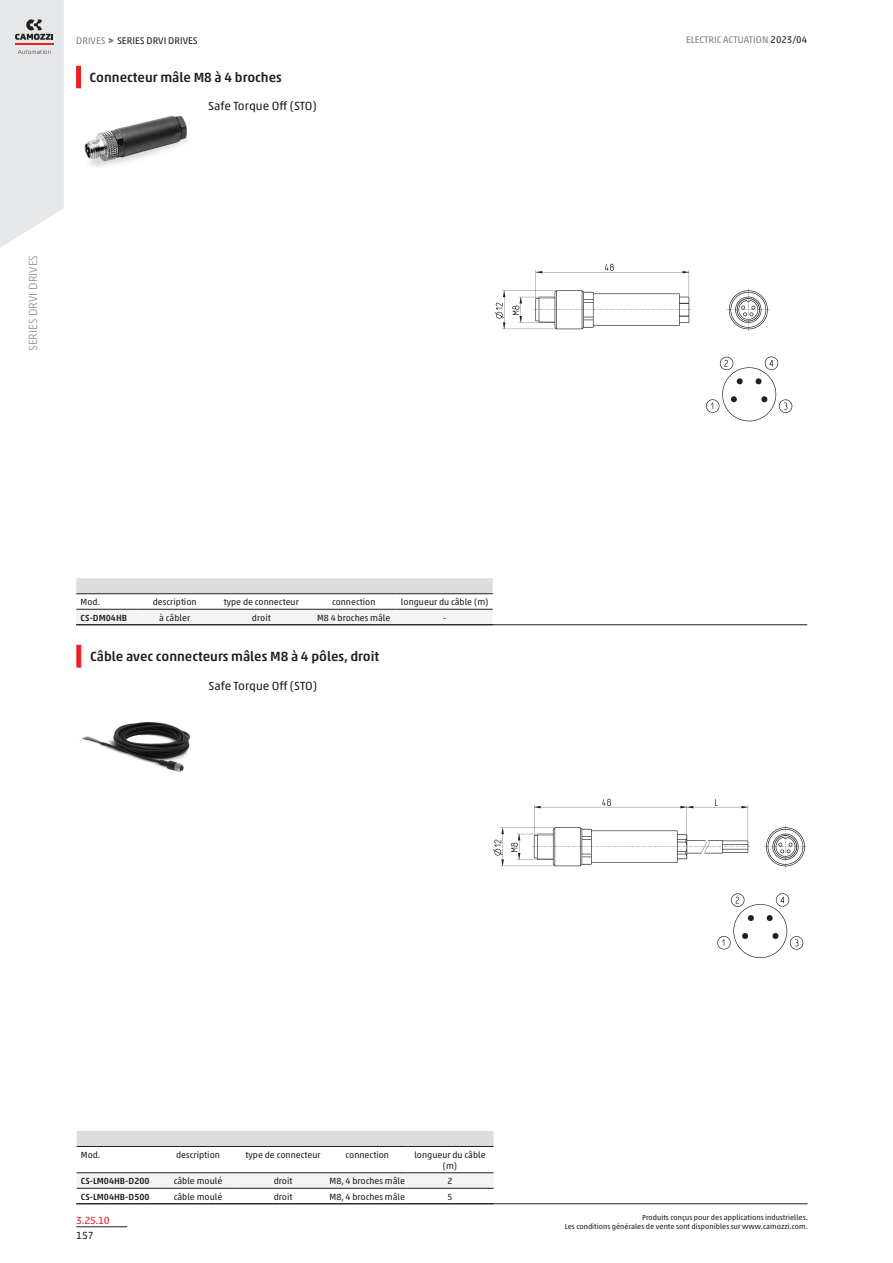
<style>
.page{position:relative;width:893px;height:1263px;background:#fff}
.page>*{position:absolute;margin:0;border:0;box-sizing:border-box;transform-origin:0 0}
.blockTitle_value{font:500 13.5px "Akko W1 G";color:#231f20}
.normal_value{font:12px "Akko W1 G";color:#231f20}
.t1{font:300 12px "Akko W1 G";color:#939598}
.secL{font:10.5px "Akko W1 G";color:#e72621}
.sec4L{font:10.5px "Akko W1 G";color:#231f20}
.footTitleL{font:9.75px "Akko W1 G";color:#808285}
.headTitleL{font:9.75px "Akko W1 G";color:#231f20}
.models_header{font:9px/10.8px "Akko W1 G";color:#231f20;text-align:center}
.models_cell{font:9px "Akko W1 G";color:#231f20}
.models_row_header{font:500 9px "Akko W1 G";color:#231f20}
.models_model{font:9px "Akko W1 G";color:#231f20}
.footNotesL{font:7.5px/9px "Akko W1 G";color:#231f20;text-align:right}
.s1{color:#808285}
.s2{font-size:9px;color:#808285}
.s3{color:#231f20}
</style>
<div class="page">
<hr style="left:76px;top:1226px;width:51px;height:1px;background:#231f20">
<svg style="left:0;top:0;width:64px;height:248px;background:#e4e4e6"></svg>
<svg style="left:76px;top:66px;width:5px;height:22px"></svg>
<div style="left:76px;top:578px;width:417px;height:15px;background:#dcdddf"></div>
<div style="left:77px;top:610px;width:416px;height:14px;background:#f2f3f4"></div>
<hr style="left:76px;top:593px;width:62px;height:1px;background:#231f20">
<hr style="left:76px;top:609px;width:62px;height:1px;background:#231f20">
<hr style="left:138px;top:593px;width:74px;height:1px;background:#231f20">
<hr style="left:138px;top:609px;width:74px;height:1px;background:#231f20">
<hr style="left:212px;top:593px;width:99px;height:1px;background:#231f20">
<hr style="left:212px;top:609px;width:99px;height:1px;background:#231f20">
<hr style="left:311px;top:593px;width:86px;height:1px;background:#231f20">
<hr style="left:311px;top:609px;width:86px;height:1px;background:#231f20">
<hr style="left:397px;top:593px;width:96px;height:1px;background:#231f20">
<hr style="left:397px;top:609px;width:96px;height:1px;background:#231f20">
<hr style="left:76px;top:624px;width:731px;height:1px;background:#231f20">
<img style="left:494px;top:263px;width:299px;height:159px">
<img style="left:84px;top:115px;width:103px;height:52px">
<svg style="left:76px;top:645px;width:5px;height:22px"></svg>
<div style="left:77px;top:1131px;width:417px;height:15px;background:#dcdddf"></div>
<svg style="left:77px;top:1173px;width:417px;height:15px"></svg>
<hr style="left:77px;top:1188px;width:81px;height:1px;background:#231f20">
<hr style="left:158px;top:1188px;width:80px;height:1px;background:#231f20">
<hr style="left:238px;top:1188px;width:90px;height:1px;background:#231f20">
<hr style="left:328px;top:1188px;width:78px;height:1px;background:#231f20">
<hr style="left:406px;top:1188px;width:88px;height:1px;background:#231f20">
<hr style="left:77px;top:1146px;width:81px;height:1px;background:#231f20">
<hr style="left:77px;top:1172px;width:81px;height:1px;background:#231f20">
<hr style="left:158px;top:1146px;width:80px;height:1px;background:#231f20">
<hr style="left:158px;top:1172px;width:80px;height:1px;background:#231f20">
<hr style="left:238px;top:1146px;width:90px;height:1px;background:#231f20">
<hr style="left:238px;top:1172px;width:90px;height:1px;background:#231f20">
<hr style="left:328px;top:1146px;width:78px;height:1px;background:#231f20">
<hr style="left:328px;top:1172px;width:78px;height:1px;background:#231f20">
<hr style="left:406px;top:1146px;width:88px;height:1px;background:#231f20">
<hr style="left:406px;top:1172px;width:88px;height:1px;background:#231f20">
<hr style="left:76px;top:1203px;width:731px;height:1px;background:#231f20">
<img style="left:81px;top:721px;width:110px;height:51px">
<img style="left:494px;top:798px;width:313px;height:160px">
<p class="headTitleL" style="left:76px;top:33px;width:123px"><span class="s1">DRIVES</span> <span class="s2">&gt;</span> SERIES DRVI DRIVES</p>
<p class="footTitleL" style="left:686px;top:33px;width:123px">ELECTRIC ACTUATION <span class="s3">2023/04</span></p>
<p class="blockTitle_value" style="left:90px;top:68px;width:194px">Connecteur mâle M8 à 4 broches</p>
<p class="normal_value" style="left:208px;top:97px;width:110px">Safe Torque Off (STO)</p>
<p class="t1" style="left:24px;top:351px;width:97px;rotate:-90deg">SERIES DRVI DRIVES</p>
<p class="models_model" style="left:81px;top:595px;width:21px">Mod.</p>
<p class="models_header" style="left:153px;top:596px;width:45px">description</p>
<p class="models_header" style="left:224px;top:596px;width:77px">type de connecteur</p>
<p class="models_header" style="left:332px;top:596px;width:45px">connection</p>
<p class="models_header" style="left:401px;top:596px;width:89px">longueur du câble (m)</p>
<p class="models_row_header" style="left:81px;top:611px;width:48px">CS-DM04HB</p>
<p class="models_cell" style="left:159px;top:611px;width:32px">à câbler</p>
<p class="models_cell" style="left:252px;top:611px;width:20px">droit</p>
<p class="models_cell" style="left:317px;top:611px;width:75px">M8 4 broches mâle</p>
<p class="models_cell" style="left:443px;top:611px;width:5px">-</p>
<p class="blockTitle_value" style="left:90px;top:647px;width:291px">Câble avec connecteurs mâles M8 à 4 pôles, droit</p>
<p class="normal_value" style="left:208px;top:677px;width:110px">Safe Torque Off (STO)</p>
<p class="models_model" style="left:81px;top:1148px;width:21px">Mod.</p>
<p class="models_header" style="left:176px;top:1148px;width:45px">description</p>
<p class="models_header" style="left:246px;top:1148px;width:77px">type de connecteur</p>
<p class="models_header" style="left:346px;top:1148px;width:45px">connection</p>
<p class="models_header" style="left:414px;top:1148px;width:73px">longueur du câble (m)</p>
<p class="models_row_header" style="left:81px;top:1174px;width:70px">CS-LM04HB-D200</p>
<p class="models_cell" style="left:174px;top:1174px;width:50px">câble moulé</p>
<p class="models_cell" style="left:274px;top:1174px;width:20px">droit</p>
<p class="models_cell" style="left:330px;top:1174px;width:77px">M8, 4 broches mâle</p>
<p class="models_cell" style="left:447px;top:1174px;width:7px">2</p>
<p class="models_row_header" style="left:81px;top:1190px;width:70px">CS-LM04HB-D500</p>
<p class="models_cell" style="left:174px;top:1190px;width:50px">câble moulé</p>
<p class="models_cell" style="left:274px;top:1190px;width:20px">droit</p>
<p class="models_cell" style="left:330px;top:1190px;width:77px">M8, 4 broches mâle</p>
<p class="models_cell" style="left:447px;top:1190px;width:7px">5</p>
<p class="secL" style="left:76px;top:1212px;width:35px">3.25.10</p>
<p class="sec4L" style="left:76px;top:1228px;width:19px">157</p>
<p class="footNotesL" style="left:565px;top:1212px;width:244px">Produits conçus pour des applications industrielles.<br>Les conditions générales de vente sont disponibles sur www.camozzi.com.</p>
</div>
